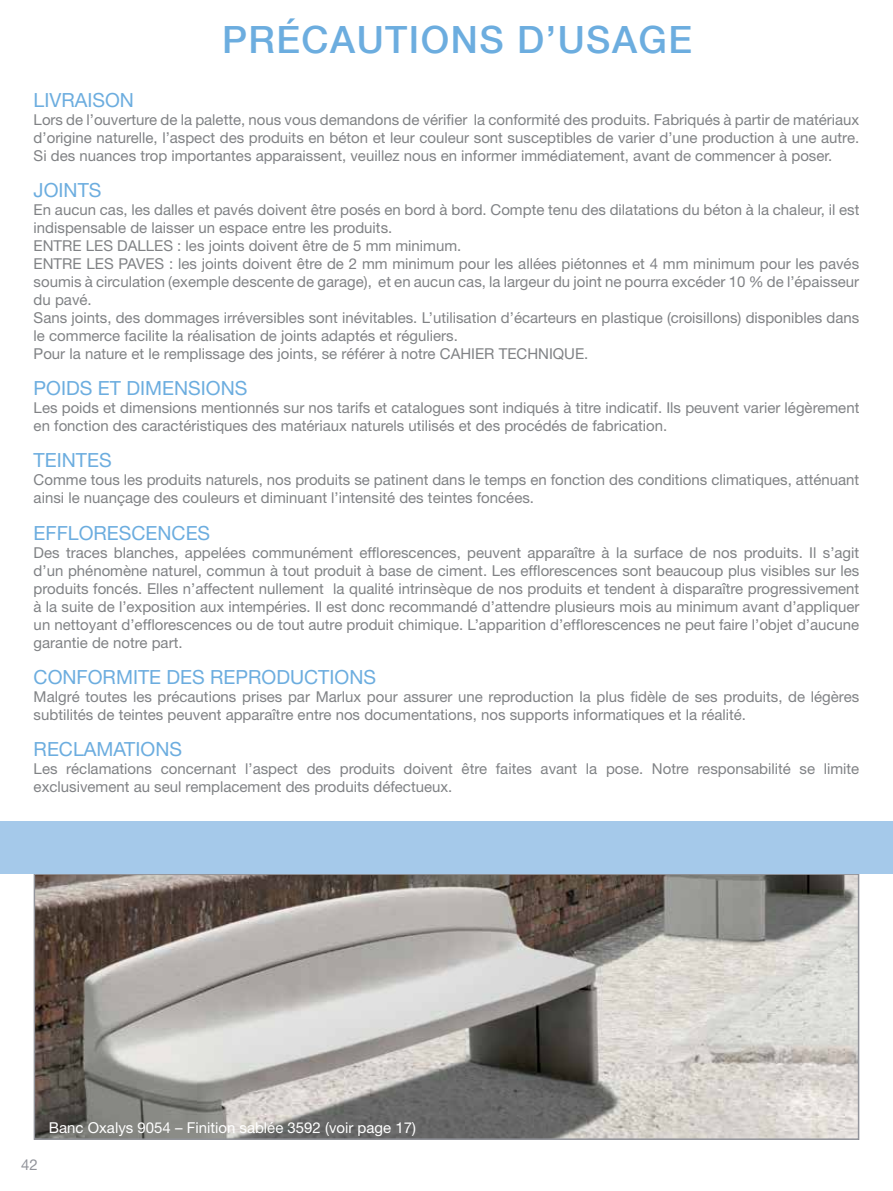
<style>
.page{position:relative;width:893px;height:1191px;background:#fff}
.page>*{position:absolute;margin:0;border:0;box-sizing:border-box;transform-origin:0 0}
.t1{font:500 37.5px "Helvetica Neue LT Com";color:#6caddf}
.t2{font:19.5px "Helvetica Neue";color:#6caddf}
.t3{font:15px/18px "Helvetica Neue";color:#808285}
.t4{font:15px "Helvetica Neue";color:#fff}
.t5{font:15px "Helvetica Neue";color:#92949b}
</style>
<div class="page">
<img style="left:37px;top:876px;width:819px;height:261px">
<div style="left:34px;top:873px;width:825px;height:267px;border:2px solid #92949b"></div>
<div style="left:0;top:821px;width:893px;height:52px;background:#a5c9ea"></div>
<h1 class="t1" style="left:222px;top:17px;width:106px">PRÉCAUTIONS</h1>
<h1 class="t1" style="left:517px;top:17px;width:68px">D’USA</h1>
<h1 class="t1" style="left:639px;top:17px;width:51px">GE</h1>
<h2 class="t2" style="left:34px;top:88px;width:102px">LIVRAISON</h2>
<p class="t3" style="left:34px;top:110px;width:827px;text-align:justify">Lors de l’ouverture de la palette, nous vous demandons de vérifier la conformité des produits. Fabriqués à partir de matériaux d’origine naturelle, l’aspect des produits en béton et leur couleur sont susceptibles de varier d’une production à une autre.<br>Si des nuances trop importantes apparaissent, veuillez nous en informer immédiatement, avant de commencer à poser.</p>
<h2 class="t2" style="left:34px;top:178px;width:69px">JOINTS</h2>
<p class="t3" style="left:34px;top:200px;width:827px">En aucun cas, les dalles et pavés doivent être posés en bord à bord. Compte tenu des dilatations du béton à la chaleur, il est indispensable de laisser un espace entre les produits.<br>ENTRE LES DALLES : les joints doivent être de 5 mm minimum.<br>ENTRE LES PAVES : les joints doivent être de 2 mm minimum pour les allées piétonnes et 4 mm minimum pour les pavés soumis à circulation (exemple descente de garage), et en aucun cas, la largeur du joint ne pourra excéder 10 % de l’épaisseur du pavé.<br>Sans joints, des dommages irréversibles sont inévitables. L’utilisation d’écarteurs en plastique (croisillons) disponibles dans le commerce facilite la réalisation de joints adaptés et réguliers.<br>Pour la nature et le remplissage des joints, se référer à notre CAHIER TECHNIQUE.</p>
<h2 class="t2" style="left:34px;top:376px;width:215px">POIDS ET DIMENSIONS</h2>
<p class="t3" style="left:34px;top:399px;width:827px">Les poids et dimensions mentionnés sur nos tarifs et catalogues sont indiqués à titre indicatif. Ils peuvent varier légèrement en fonction des caractéristiques des matériaux naturels utilisés et des procédés de fabrication.</p>
<h2 class="t2" style="left:34px;top:449px;width:79px">TEINTES</h2>
<p class="t3" style="left:34px;top:471px;width:827px">Comme tous les produits naturels, nos produits se patinent dans le temps en fonction des conditions climatiques, atténuant ainsi le nuançage des couleurs et diminuant l’intensité des teintes foncées.</p>
<h2 class="t2" style="left:34px;top:521px;width:178px">EFFLORESCENCES</h2>
<p class="t3" style="left:34px;top:543px;width:827px;text-align:justify">Des traces blanches, appelées communément efflorescences, peuvent apparaître à la surface de nos produits. Il s’agit d’un phénomène naturel, commun à tout produit à base de ciment. Les efflorescences sont beaucoup plus visibles sur les produits foncés. Elles n’affectent nullement la qualité intrinsèque de nos produits et tendent à disparaître progressivement à la suite de l’exposition aux intempéries. Il est donc recommandé d’attendre plusieurs mois au minimum avant d’appliquer un nettoyant d’efflorescences ou de tout autre produit chimique. L’apparition d’efflorescences ne peut faire l’objet d’aucune garantie de notre part.</p>
<h2 class="t2" style="left:34px;top:665px;width:344px">CONFORMITE DES REPRODUCTIONS</h2>
<p class="t3" style="left:34px;top:687px;width:827px">Malgré toutes les précautions prises par Marlux pour assurer une reproduction la plus fidèle de ses produits, de légères subtilités de teintes peuvent apparaître entre nos documentations, nos supports informatiques et la réalité.</p>
<h2 class="t2" style="left:34px;top:737px;width:150px">RECLAMATIONS</h2>
<p class="t3" style="left:34px;top:759px;width:827px">Les réclamations concernant l’aspect des produits doivent être faites avant la pose. Notre responsabilité se limite exclusivement au seul remplacement des produits défectueux.</p>
<p class="t5" style="left:21px;top:1155px;width:18px">42</p>
<p class="t4" style="left:49px;top:1118px;width:369px">Banc Oxalys 9054 – Finition sablée 3592 (voir page 17)</p>
</div>
